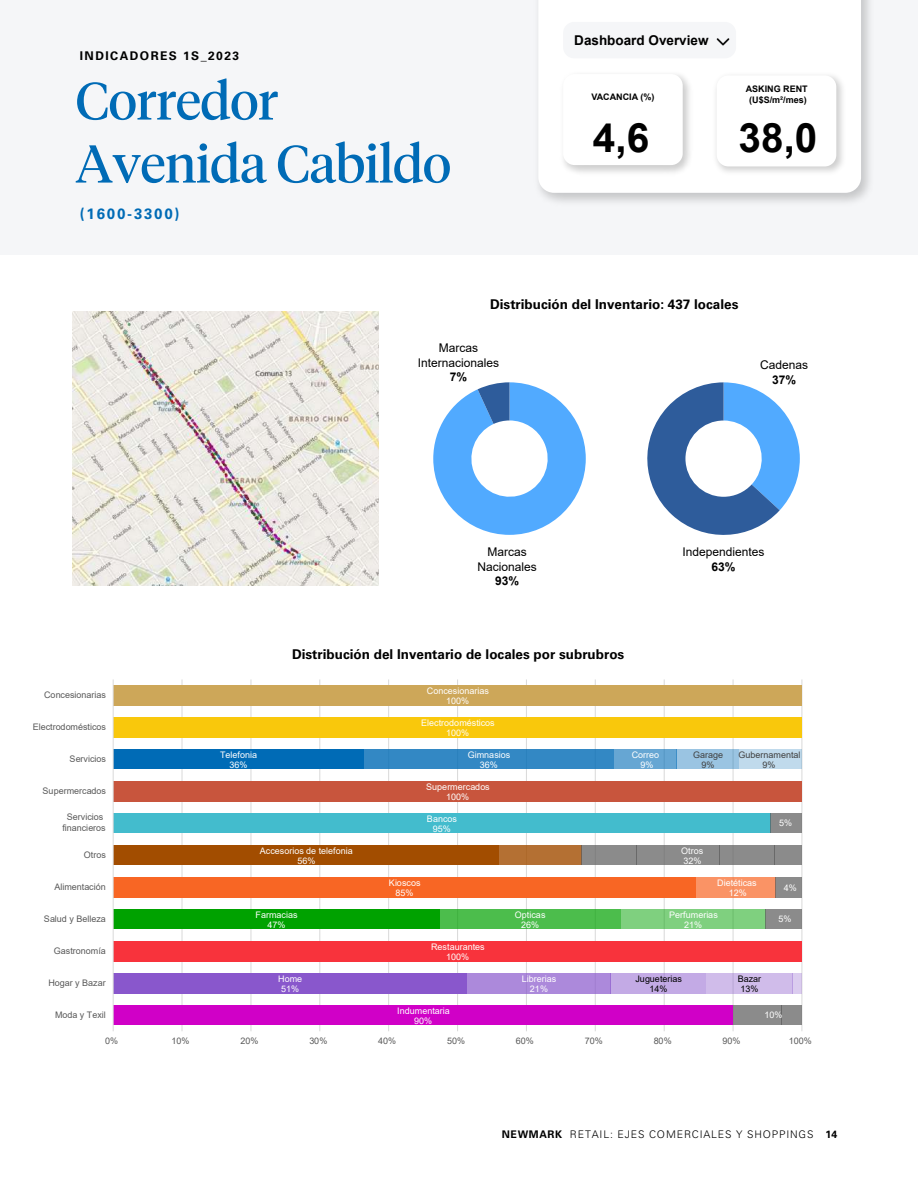
<style>
.page{position:relative;width:918px;height:1188px;background:#fff}
.page>*{position:absolute;margin:0;border:0;box-sizing:border-box;transform-origin:0 0}
.t1{font:52.5px/63px "Tiempos Headline";letter-spacing:-.01em;color:#006bb6}
.t2{font:700 40.5px "Arial";color:#000}
.t3{font:700 15px "Univers LT Pro 65";letter-spacing:.12em;color:#006bb6}
.t4{font:700 13.5px "Univers LT Pro 65";color:#000}
.t5{font:700 13.5px "Arial";color:#000}
.t6{font:12px/14.4px "Arial";color:#000;text-align:center}
.t7{font:700 12px "Univers LT Pro 65";letter-spacing:.12em;color:#000}
.t8{font:700 12px "Arial";color:#000}
.t9{font:300 10.5px "Univers LT Pro 45";letter-spacing:.08em;color:#000}
.t10{font:9px/10.1px "Arial";letter-spacing:.005em;color:#fff;text-align:center}
.t11{font:9px/10.8px "Arial";color:#595959;text-align:center}
.t12{font:700 9px/10.8px "Arial";color:#000;text-align:center}
.t13{font:9px/10.1px "Arial";color:#404040;text-align:center}
.t14{font:9px/10.1px "Arial";letter-spacing:.005em;color:#000;text-align:center}
.s1{font-family:"Univers LT Pro 65";font-weight:700}
</style>
<div class="page">
<div style="left:0;top:0;width:918px;height:255px;background:#f5f6f8"></div>
<div style="left:538px;top:0;width:323px;height:193px;background:#fff"></div>
<img style="left:72px;top:312px;width:306px;height:274px">
<svg style="left:433px;top:382px;width:153px;height:153px"></svg>
<svg style="left:647px;top:382px;width:153px;height:153px"></svg>
<hr style="left:802px;top:679px;width:1px;height:352px;background:#d9d9d9">
<hr style="left:733px;top:679px;width:1px;height:352px;background:#d9d9d9">
<hr style="left:664px;top:679px;width:1px;height:352px;background:#d9d9d9">
<hr style="left:595px;top:679px;width:1px;height:352px;background:#d9d9d9">
<hr style="left:526px;top:679px;width:1px;height:352px;background:#d9d9d9">
<hr style="left:457px;top:679px;width:1px;height:352px;background:#d9d9d9">
<hr style="left:388px;top:679px;width:1px;height:352px;background:#d9d9d9">
<hr style="left:320px;top:679px;width:1px;height:352px;background:#d9d9d9">
<hr style="left:251px;top:679px;width:1px;height:352px;background:#d9d9d9">
<hr style="left:182px;top:679px;width:1px;height:352px;background:#d9d9d9">
<div style="left:113px;top:1005px;width:620px;height:20px;background:#d000c7"></div>
<div style="left:733px;top:1005px;width:49px;height:20px;background:#8b8b8b"></div>
<div style="left:782px;top:1005px;width:20px;height:20px;background:#8b8b8b"></div>
<div style="left:113px;top:973px;width:354px;height:20px;background:#8957cc"></div>
<div style="left:467px;top:973px;width:144px;height:20px;background:#ac89db"></div>
<div style="left:611px;top:973px;width:95px;height:20px;background:#c3aae5"></div>
<div style="left:706px;top:973px;width:86px;height:20px;background:#d0bcea"></div>
<div style="left:792px;top:973px;width:10px;height:20px;background:#dbccef"></div>
<div style="left:113px;top:941px;width:689px;height:20px;background:#f8333c"></div>
<div style="left:113px;top:909px;width:326px;height:20px;background:#00a200"></div>
<div style="left:439px;top:909px;width:182px;height:20px;background:#4cbd4c"></div>
<div style="left:621px;top:909px;width:145px;height:20px;background:#7fd07f"></div>
<div style="left:766px;top:909px;width:36px;height:20px;background:#8b8b8b"></div>
<div style="left:113px;top:877px;width:583px;height:20px;background:#f86624"></div>
<div style="left:696px;top:877px;width:79px;height:20px;background:#fa9365"></div>
<div style="left:775px;top:877px;width:27px;height:20px;background:#8b8b8b"></div>
<div style="left:113px;top:845px;width:386px;height:20px;background:#a24d00"></div>
<div style="left:499px;top:845px;width:83px;height:20px;background:#b47033"></div>
<div style="left:582px;top:845px;width:55px;height:20px;background:#8b8b8b"></div>
<div style="left:637px;top:845px;width:27px;height:20px;background:#8b8b8b"></div>
<div style="left:664px;top:845px;width:28px;height:20px;background:#8b8b8b"></div>
<div style="left:692px;top:845px;width:27px;height:20px;background:#8b8b8b"></div>
<div style="left:719px;top:845px;width:28px;height:20px;background:#8b8b8b"></div>
<div style="left:747px;top:845px;width:27px;height:20px;background:#8b8b8b"></div>
<div style="left:774px;top:845px;width:28px;height:20px;background:#8b8b8b"></div>
<div style="left:113px;top:813px;width:658px;height:20px;background:#43bccd"></div>
<div style="left:771px;top:813px;width:31px;height:20px;background:#8b8b8b"></div>
<div style="left:113px;top:781px;width:689px;height:20px;background:#c8553d"></div>
<div style="left:113px;top:749px;width:251px;height:20px;background:#006bb6"></div>
<div style="left:364px;top:749px;width:250px;height:20px;background:#3388c4"></div>
<div style="left:614px;top:749px;width:63px;height:20px;background:#66a6d3"></div>
<div style="left:677px;top:749px;width:62px;height:20px;background:#9ac4e2"></div>
<div style="left:739px;top:749px;width:63px;height:20px;background:#c0daec"></div>
<div style="left:113px;top:717px;width:689px;height:20px;background:#f9c80c"></div>
<div style="left:113px;top:685px;width:689px;height:21px;background:#cda759"></div>
<hr style="left:113px;top:679px;width:1px;height:352px;background:#d9d9d9">
<img style="left:555px;top:66px;width:143px;height:114px">
<div style="left:563px;top:74px;width:120px;height:91px;background:#fff;border-radius:12px"></div>
<img style="left:710px;top:68px;width:141px;height:114px">
<div style="left:717px;top:75px;width:119px;height:91px;background:#fff;border-radius:12px"></div>
<div style="left:563px;top:22px;width:173px;height:36px;background:#f5f6f8;border-radius:11px"></div>
<svg style="left:717px;top:38px;width:12px;height:8px"></svg>
<h3 class="t7" style="left:80px;top:47px;width:161px">INDICADORES 1S_2023</h3>
<h1 class="t1" style="left:75px;top:67px;width:377px">Corredor<br>Avenida Cabildo</h1>
<h3 class="t3" style="left:80px;top:204px;width:101px">(1600-3300)</h3>
<h3 class="t5" style="left:574px;top:31px;width:136px">Dashboard Overview</h3>
<p class="t12" style="left:591px;top:91px;width:64px">VACANCIA (%)</p>
<h2 class="t2" style="left:593px;top:109px;width:58px">4,6</h2>
<p class="t12" style="left:746px;top:83px;width:64px">ASKING RENT (U$S/m²/mes)</p>
<h2 class="t2" style="left:739px;top:109px;width:80px">38,0</h2>
<h3 class="t4" style="left:490px;top:295px;width:250px">Distribución del Inventario: 437 locales</h3>
<h3 class="t6" style="left:418px;top:341px;width:83px">Marcas<br>Internacionales</h3>
<h3 class="t8" style="left:450px;top:368px;width:19px">7%</h3>
<h3 class="t6" style="left:760px;top:358px;width:50px">Cadenas</h3>
<h3 class="t8" style="left:772px;top:371px;width:26px">37%</h3>
<h3 class="t6" style="left:478px;top:545px;width:61px">Marcas<br>Nacionales</h3>
<h3 class="t8" style="left:495px;top:573px;width:26px">93%</h3>
<h3 class="t6" style="left:682px;top:545px;width:84px">Independientes</h3>
<h3 class="t8" style="left:712px;top:558px;width:26px">63%</h3>
<h3 class="t4" style="left:292px;top:645px;width:334px">Distribución del Inventario de locales por subrubros</h3>
<p class="t11" style="left:44px;top:690px;width:63px">Concesionarias</p>
<p class="t10" style="left:427px;top:685px;width:64px">Concesionarias<br>100%</p>
<p class="t11" style="left:33px;top:722px;width:75px">Electrodomésticos</p>
<p class="t10" style="left:421px;top:717px;width:75px">Electrodomésticos<br>100%</p>
<p class="t11" style="left:70px;top:754px;width:38px">Servicios</p>
<p class="t10" style="left:220px;top:749px;width:39px">Telefonia<br>36%</p>
<p class="t10" style="left:468px;top:749px;width:44px">Gimnasios<br>36%</p>
<p class="t10" style="left:632px;top:749px;width:29px">Correo<br>9%</p>
<p class="t13" style="left:693px;top:749px;width:32px">Garage<br>9%</p>
<p class="t13" style="left:738px;top:750px;width:64px">Gubernamental<br>9%</p>
<p class="t11" style="left:42px;top:786px;width:65px">Supermercados</p>
<p class="t10" style="left:426px;top:781px;width:65px">Supermercados<br>100%</p>
<p class="t11" style="left:62px;top:811px;width:45px">Servicios financieros</p>
<p class="t10" style="left:427px;top:813px;width:32px">Bancos<br>95%</p>
<p class="t10" style="left:779px;top:818px;width:15px">5%</p>
<p class="t11" style="left:84px;top:850px;width:23px">Otros</p>
<p class="t10" style="left:260px;top:845px;width:95px">Accesorios de telefonia<br>56%</p>
<p class="t10" style="left:681px;top:845px;width:24px;text-align:left">Otros<br>32%</p>
<p class="t11" style="left:54px;top:882px;width:53px">Alimentación</p>
<p class="t10" style="left:389px;top:877px;width:33px">Kioscos<br>85%</p>
<p class="t10" style="left:717px;top:877px;width:41px">Dietéticas<br>12%</p>
<p class="t10" style="left:784px;top:883px;width:15px">4%</p>
<p class="t11" style="left:44px;top:914px;width:63px">Salud y Belleza</p>
<p class="t10" style="left:256px;top:909px;width:44px">Farmacias<br>47%</p>
<p class="t10" style="left:515px;top:909px;width:32px">Opticas<br>26%</p>
<p class="t10" style="left:669px;top:909px;width:50px">Perfumerias<br>21%</p>
<p class="t10" style="left:779px;top:914px;width:15px">5%</p>
<p class="t11" style="left:54px;top:946px;width:53px">Gastronomía</p>
<p class="t10" style="left:431px;top:941px;width:55px">Restaurantes<br>100%</p>
<p class="t11" style="left:48px;top:977px;width:59px">Hogar y Bazar</p>
<p class="t10" style="left:278px;top:973px;width:26px">Home<br>51%</p>
<p class="t10" style="left:522px;top:973px;width:36px">Librerias<br>21%</p>
<p class="t14" style="left:635px;top:973px;width:48px">Jugueterias<br>14%</p>
<p class="t14" style="left:738px;top:973px;width:25px;text-align:left">Bazar<br>13%</p>
<p class="t11" style="left:55px;top:1009px;width:52px">Moda y Texil</p>
<p class="t10" style="left:397px;top:1005px;width:54px">Indumentaria<br>90%</p>
<p class="t10" style="left:765px;top:1010px;width:20px">10%</p>
<p class="t11" style="left:105px;top:1035px;width:14px">0%</p>
<p class="t11" style="left:172px;top:1035px;width:19px">10%</p>
<p class="t11" style="left:240px;top:1035px;width:19px">20%</p>
<p class="t11" style="left:309px;top:1035px;width:19px">30%</p>
<p class="t11" style="left:378px;top:1035px;width:19px">40%</p>
<p class="t11" style="left:447px;top:1035px;width:19px">50%</p>
<p class="t11" style="left:516px;top:1035px;width:19px">60%</p>
<p class="t11" style="left:585px;top:1035px;width:19px">70%</p>
<p class="t11" style="left:654px;top:1035px;width:19px">80%</p>
<p class="t11" style="left:723px;top:1035px;width:19px">90%</p>
<p class="t11" style="left:789px;top:1035px;width:24px">100%</p>
<p class="t9" style="left:502px;top:1127px;width:337px"><span class="s1">NEWMARK</span> RETAIL: EJES COMERCIALES Y SHOPPINGS <span class="s1">14</span></p>
</div>
